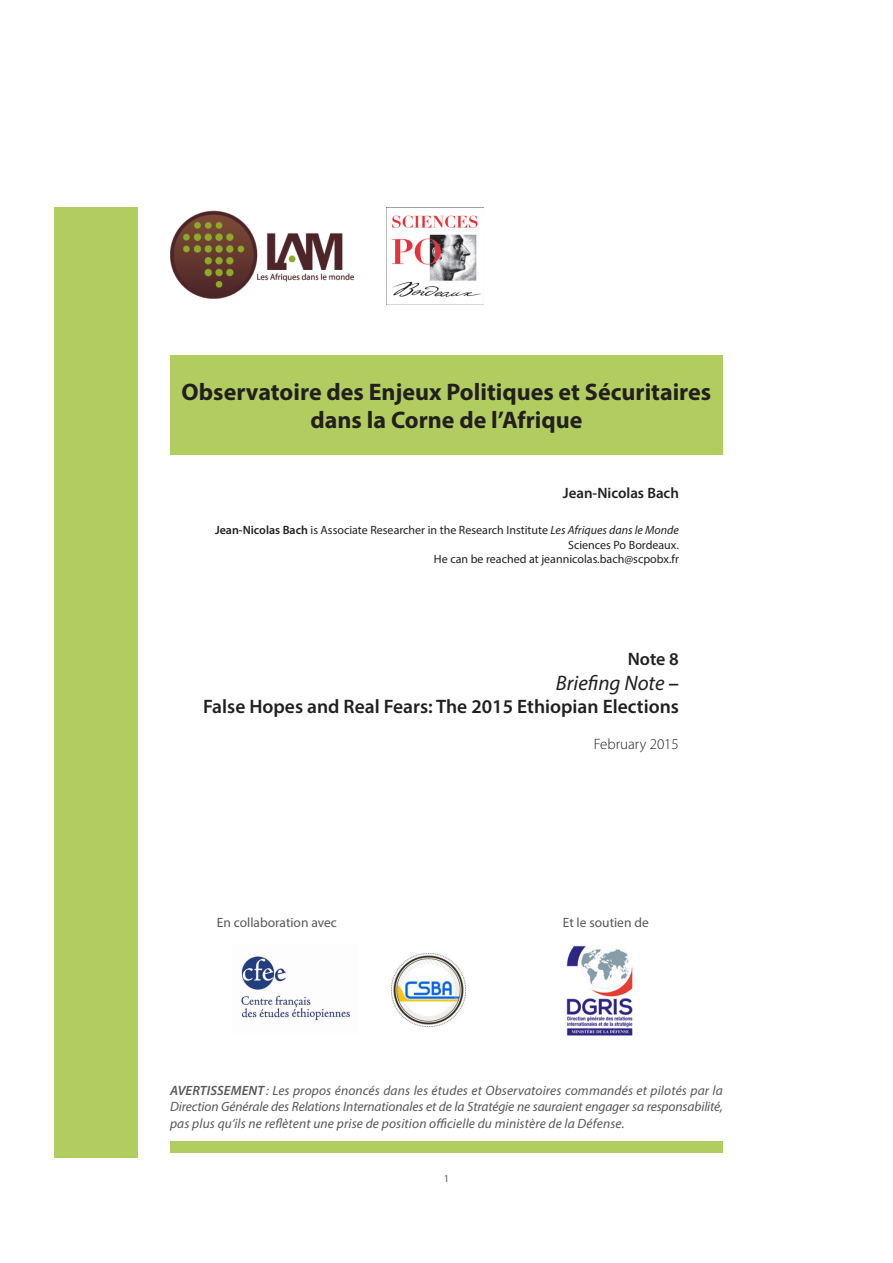
<style>
.page{position:relative;width:893px;height:1263px;background:#fff}
.page>*{position:absolute;margin:0;border:0;box-sizing:border-box;transform-origin:0 0}
.t1{font:700 24px/28.8px "Myriad Pro";color:#231f20;text-align:center}
.t2{font:italic 21px "Myriad Pro";color:#231f20}
.t3{font:600 19.5px "Myriad Pro";color:#231f20}
.t4{font:600 18px "Myriad Pro";color:#231f20}
.t5{font:600 15px "Myriad Pro";color:#231f20}
.t6{font:300 15px "Myriad Pro";color:#231f20}
.t7{font:italic 13.5px/16.2px "Myriad Pro";letter-spacing:.01em;color:#57585a;text-align:justify}
.t8{font:13.5px "Myriad Pro";color:#57585a}
.t9{font:12px/14.4px "Myriad Pro";color:#231f20;text-align:right}
.t10{font:10.5px "Myriad Pro";color:#57585a}
.s1{font-weight:600}
.s2{font-style:italic}
.s3{font-weight:600;font-style:normal}
</style>
<div class="page">
<div style="left:170px;top:355px;width:553px;height:100px;background:#b2cd5f"></div>
<img style="left:170px;top:210px;width:183px;height:88px">
<img style="left:386px;top:207px;width:97px;height:98px">
<img style="left:241px;top:956px;width:109px;height:65px">
<img style="left:391px;top:954px;width:75px;height:72px">
<div style="left:54px;top:207px;width:83px;height:950px;background:#b2cd5f"></div>
<div style="left:170px;top:1142px;width:553px;height:11px;background:#b2cd5f"></div>
<img style="left:566px;top:945px;width:67px;height:91px">
<h1 class="t1" style="left:182px;top:376px;width:531px">Observatoire des Enjeux Politiques et Sécuritaires dans la Corne de l’Afrique</h1>
<p class="t5" style="left:563px;top:484px;width:118px">Jean-Nicolas Bach</p>
<p class="t9" style="left:215px;top:523px;width:465px"><span class="s1">Jean-Nicolas Bach</span> is Associate Researcher in the Research Institute <span class="s2">Les Afriques dans le Monde<br></span>Sciences Po Bordeaux.<br>He can be reached at jeannicolas.bach@scpobx.fr</p>
<h3 class="t4" style="left:628px;top:647px;width:53px">Note 8</h3>
<h2 class="t2" style="left:556px;top:670px;width:124px">Briefing Note <span class="s3">–</span></h2>
<h3 class="t3" style="left:203px;top:694px;width:477px">False Hopes and Real Fears: The 2015 Ethiopian Elections</h3>
<p class="t6" style="left:594px;top:736px;width:87px">February 2015</p>
<p class="t8" style="left:217px;top:914px;width:122px">En collaboration avec</p>
<p class="t8" style="left:563px;top:914px;width:88px">Et le soutien de</p>
<p class="t7" style="left:170px;top:1082px;width:554px"><span class="s1">AVERTISSEMENT</span> : Les propos énoncés dans les études et Observatoires commandés et pilotés par la Direction Générale des Relations Internationales et de la Stratégie ne sauraient engager sa responsabilité, pas plus qu’ils ne reflètent une prise de position officielle du ministère de la Défense.</p>
<p class="t10" style="left:444px;top:1171px;width:7px">1</p>
</div>
